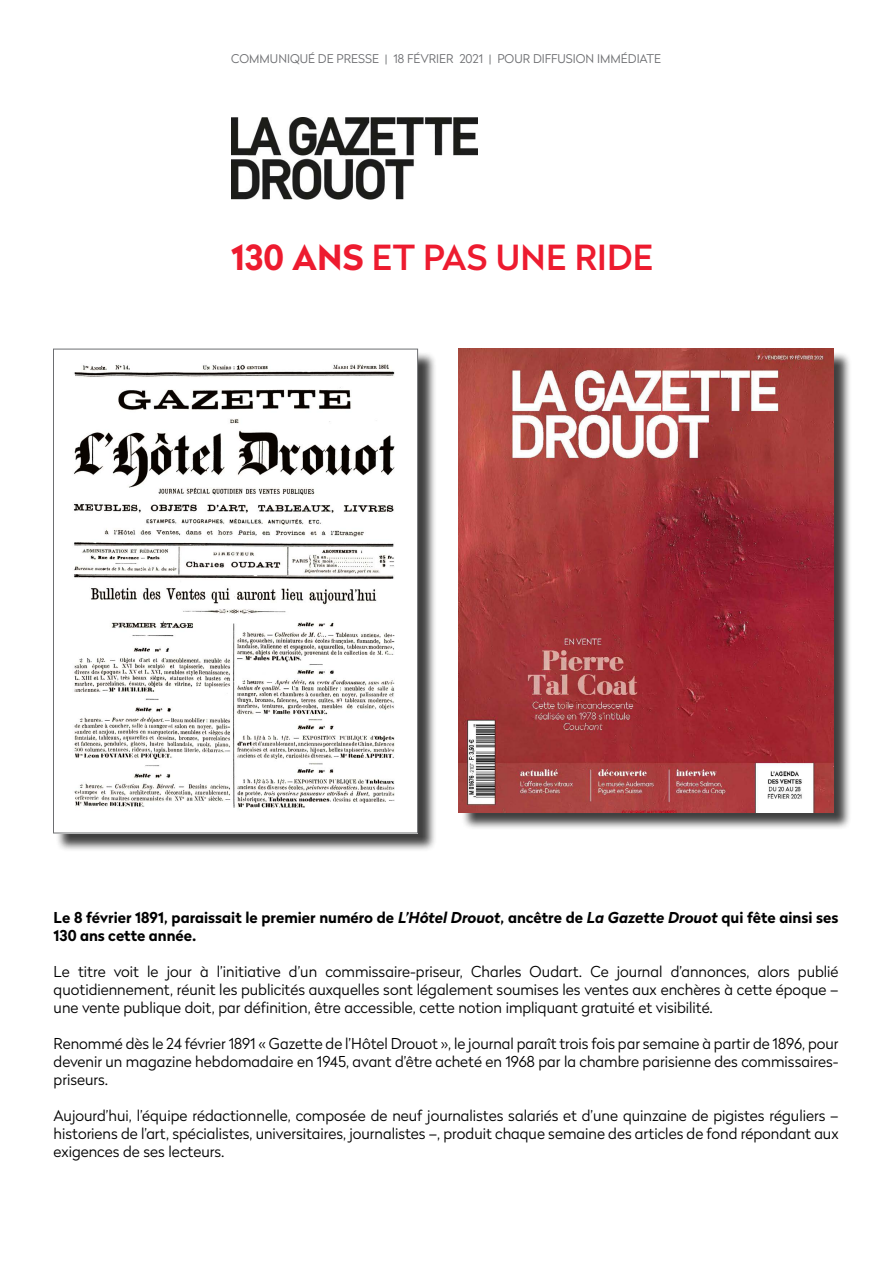
<style>
.page{position:relative;width:893px;height:1263px;background:#fff}
.page>*{position:absolute;margin:0;border:0;box-sizing:border-box;transform-origin:0 0}
.t1{font:500 34.5px "Radikal";letter-spacing:.005em;color:#ed1b2f}
.t2{font:300 15px/18px "Radikal";color:#000;text-align:justify}
.t3{font:700 15px/18px "Radikal";color:#000}
.t4{font:300 12px "Radikal";color:#6d6e71}
.s1{font-weight:700}
.s2{font-style:italic}
</style>
<div class="page">
<img style="left:231px;top:117px;width:247px;height:82px">
<div style="left:461px;top:351px;width:391px;height:480px;background:#000;opacity:.75"></div>
<img style="left:459px;top:349px;width:374px;height:463px">
<div style="left:55px;top:351px;width:381px;height:501px;background:#000;opacity:.75"></div>
<img style="left:55px;top:351px;width:361px;height:480px">
<p class="t4" style="left:231px;top:50px;width:431px">COMMUNIQUÉ DE PRESSE | 18 FÉVRIER 2021 | POUR DIFFUSION IMMÉDIATE</p>
<h1 class="t1" style="left:231px;top:233px;width:423px"><span class="s1">130 ANS</span> ET PAS UNE RIDE</h1>
<p class="t3" style="left:54px;top:908px;width:786px">Le 8 février 1891, paraissait le premier numéro de <span class="s2">L’Hôtel Drouot</span>, ancêtre de <span class="s2">La Gazette Drouot</span> qui fête ainsi ses<br>130 ans cette année.</p>
<p class="t2" style="left:54px;top:962px;width:786px">Le titre voit le jour à l’initiative d’un commissaire-priseur, Charles Oudart. Ce journal d’annonces, alors publié quotidiennement, réunit les publicités auxquelles sont légalement soumises les ventes aux enchères à cette époque – une vente publique doit, par définition, être accessible, cette notion impliquant gratuité et visibilité.</p>
<p class="t2" style="left:54px;top:1034px;width:786px">Renommé dès le 24 février 1891 « Gazette de l’Hôtel Drouot », le journal paraît trois fois par semaine à partir de 1896, pour devenir un magazine hebdomadaire en 1945, avant d’être acheté en 1968 par la chambre parisienne des commissaires&shy;priseurs.</p>
<p class="t2" style="left:54px;top:1106px;width:786px">Aujourd’hui, l’équipe rédactionnelle, composée de neuf journalistes salariés et d’une quinzaine de pigistes réguliers – historiens de l’art, spécialistes, universitaires, journalistes –, produit chaque semaine des articles de fond répondant aux exigences de ses lecteurs.</p>
</div>
